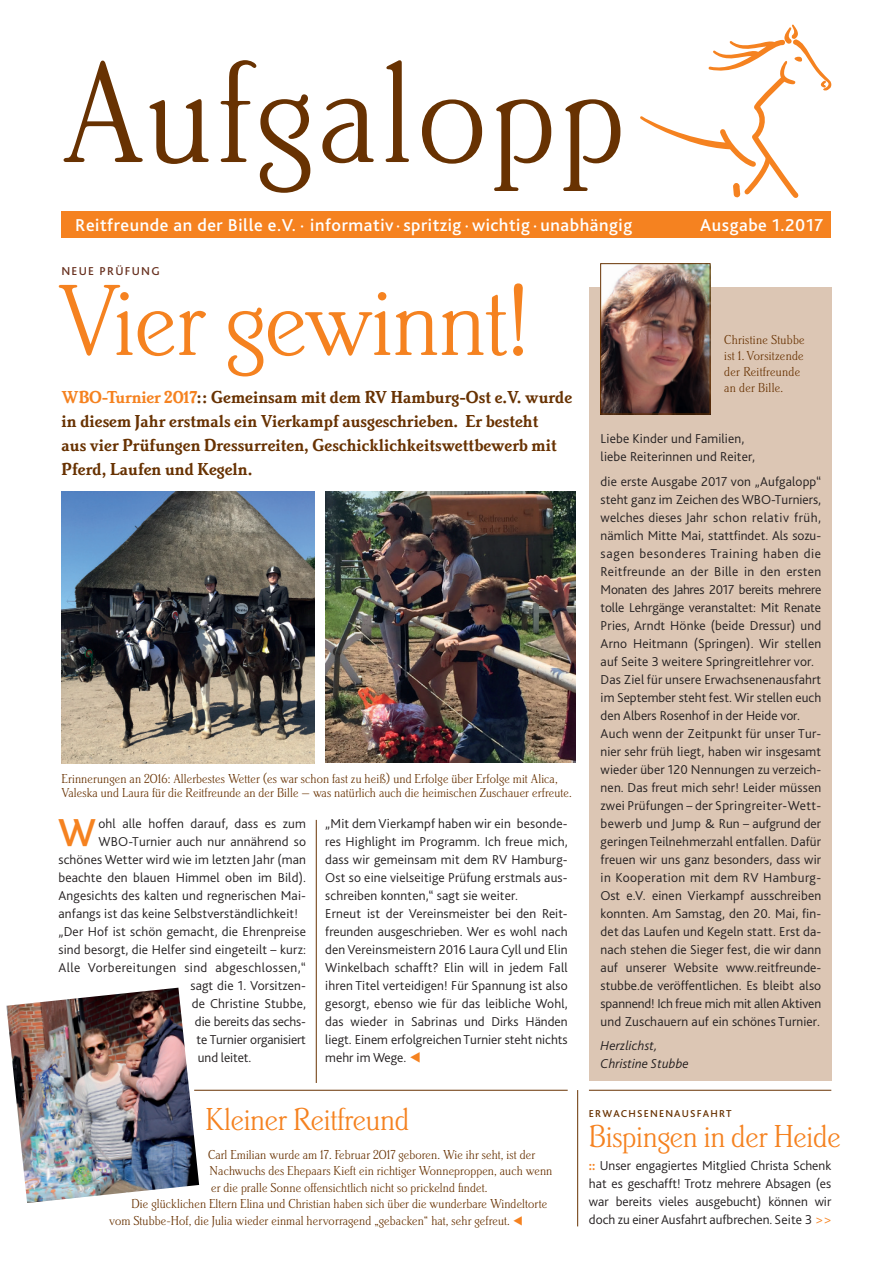
<style>
.page{position:relative;width:893px;height:1263px;background:#fff}
.page>*{position:absolute;margin:0;border:0;box-sizing:border-box;transform-origin:0 0}
.t1{font:150px "Brighton Light Plain";letter-spacing:.03em;color:#683202}
.t2{font:105px "Brighton Light Plain";letter-spacing:-.01em;color:#f58220}
.t3{font:500 40.8px "Bliss 2";color:#f58220}
.t4{font:33px "Brighton Light Plain";letter-spacing:-.01em;color:#f58220}
.t5{font:18px/24px "Brighton Bold Plain";color:#683202}
.t6{font:500 18px "Bliss 2";letter-spacing:.03em;color:#fff}
.t7{font:300 13.5px/18px "Bliss 2";letter-spacing:.01em;color:#231f20}
.t8{font:13.5px/16.2px "Brighton Light Plain";letter-spacing:.01em;color:#683202}
.t9{font:300 13.5px "Bliss 2";letter-spacing:-.01em;color:#231f20}
.t10{font:300 13.5px "Bliss 2";letter-spacing:.03em;color:#231f20}
.t11{font:italic 300 13.5px/18px "Bliss 2";letter-spacing:.01em;color:#231f20}
.t12{font:500 12px "Bliss 2";letter-spacing:.11em;color:#693221}
.t13{font:500 10.5px "Bliss 2";letter-spacing:.11em;color:#683202}
.s1{color:#f58220}
.s2{font-weight:800;color:#f58220}
</style>
<div class="page">
<div style="left:589px;top:287px;width:242px;height:793px;background:#dcc6b4"></div>
<div style="left:62px;top:211px;width:769px;height:27px;background:#f58220"></div>
<svg style="left:640px;top:24px;width:192px;height:174px"></svg>
<img style="left:603px;top:266px;width:105px;height:146px">
<div style="left:601px;top:264px;width:109px;height:150px;border:1px solid #683202"></div>
<hr style="left:577px;top:1090px;width:1px;height:136px;background:#683202">
<hr style="left:194px;top:1090px;width:374px;height:1px;background:#683202">
<hr style="left:589px;top:1090px;width:242px;height:1px;background:#683202">
<hr style="left:316px;top:820px;width:1px;height:263px;background:#683202">
<img style="left:325px;top:492px;width:250px;height:270px">
<img style="left:62px;top:492px;width:252px;height:271px">
<img style="left:6px;top:988px;width:193px;height:215px">
<h1 class="t1" style="left:62px;top:34px;width:565px">Aufgalopp</h1>
<h3 class="t6" style="left:75px;top:213px;width:559px">Reitfreunde an der Bille e.V. · informativ · spritzig · wichtig · unabhängig</h3>
<h3 class="t6" style="left:700px;top:213px;width:124px">Ausgabe 1.2017</h3>
<p class="t12" style="left:61px;top:264px;width:100px">NEUE PRÜFUNG</p>
<h2 class="t2" style="left:57px;top:265px;width:474px">Vier gewinnt!</h2>
<h3 class="t5" style="left:62px;top:384px;width:512px"><span class="s1">WBO-Turnier 2017</span>:: Gemeinsam mit dem RV Hamburg-Ost e.V. wurde in diesem Jahr erstmals ein Vierkampf ausgeschrieben. Er besteht<br>aus vier Prüfungen Dressurreiten, Geschicklichkeitswettbewerb mit Pferd, Laufen und Kegeln.</h3>
<p class="t8" style="left:62px;top:772px;width:512px;line-height:13.5px">Erinnerungen an 2016: Allerbestes Wetter (es war schon fast zu heiß) und Erfolge über Erfolge mit Alica,<br>Valeska und Laura für die Reitfreunde an der Bille – was natürlich auch die heimischen Zuschauer erfreute.</p>
<h3 class="t3" style="left:58px;top:807px;width:39px">W</h3>
<p class="t7" style="left:98px;top:814px;width:209px">ohl alle hoffen darauf, dass es zum</p>
<p class="t7" style="left:98px;top:832px;width:209px">WBO-Turnier auch nur annährend so</p>
<p class="t7" style="left:58px;top:850px;width:249px">schönes Wetter wird wie im letzten Jahr (man</p>
<p class="t7" style="left:58px;top:868px;width:249px">beachte den blauen Himmel oben im Bild).</p>
<p class="t7" style="left:58px;top:886px;width:249px">Angesichts des kalten und regnerischen Mai-</p>
<p class="t7" style="left:58px;top:904px;width:241px">anfangs ist das keine Selbstverständlichkeit!</p>
<p class="t7" style="left:58px;top:922px;width:249px">„Der Hof ist schön gemacht, die Ehrenpreise</p>
<p class="t7" style="left:58px;top:940px;width:249px">sind besorgt, die Helfer sind eingeteilt – kurz:</p>
<p class="t10" style="left:58px;top:959px;width:249px">Alle Vorbereitungen sind abgeschlossen,“</p>
<p class="t7" style="left:190px;top:976px;width:117px">sagt die 1. Vorsitzen-</p>
<p class="t7" style="left:192px;top:994px;width:116px">de Christine Stubbe,</p>
<p class="t9" style="left:195px;top:1013px;width:113px">die bereits das sechs-</p>
<p class="t9" style="left:196px;top:1031px;width:111px">te Turnier organisiert</p>
<p class="t9" style="left:198px;top:1049px;width:55px">und leitet.</p>
<p class="t7" style="left:325px;top:814px;width:244px">„Mit dem Vierkampf haben wir ein besonde&shy;res Highlight im Programm. Ich freue mich, dass wir gemeinsam mit dem RV Hamburg-Ost so eine vielseitige Prüfung erstmals aus&shy;schreiben konnten,“ sagt sie weiter.<br>Erneut ist der Vereinsmeister bei den Reit&shy;freunden ausgeschrieben. Wer es wohl nach den Vereinsmeistern 2016 Laura Cyll und Elin Winkelbach schafft? Elin will in jedem Fall ihren Titel verteidigen! Für Spannung ist also gesorgt, ebenso wie für das leibliche Wohl, das wieder in Sabrinas und Dirks Händen liegt. Einem erfolgreichen Turnier steht nichts mehr im Wege.</p>
<h3 class="t4" style="left:206px;top:1102px;width:205px">Kleiner Reitfreund</h3>
<p class="t8" style="left:208px;top:1146px;width:329px">Carl Emilian wurde am 17. Februar 2017 geboren. Wie ihr seht, ist der</p>
<p class="t8" style="left:210px;top:1163px;width:344px">Nachwuchs des Ehepaars Kieft ein richtiger Wonneproppen, auch wenn</p>
<p class="t8" style="left:211px;top:1179px;width:278px">er die pralle Sonne offensichtlich nicht so prickelnd findet.</p>
<p class="t8" style="left:132px;top:1196px;width:417px">Die glücklichen Eltern Elina und Christian haben sich über die wunderbare Windeltorte</p>
<p class="t8" style="left:109px;top:1212px;width:402px">vom Stubbe-Hof, die Julia wieder einmal hervorragend „gebacken“ hat, sehr gefreut.</p>
<p class="t8" style="left:724px;top:331px;width:82px">Christine Stubbe ist 1. Vorsitzende der Reitfreunde an der Bille.</p>
<p class="t7" style="left:601px;top:429px;width:156px">Liebe Kinder und Familien, liebe Reiterinnen und Reiter,</p>
<p class="t7" style="left:601px;top:472px;width:222px">die erste Ausgabe 2017 von „Aufgalopp“ steht ganz im Zeichen des WBO-Turniers, welches dieses Jahr schon relativ früh, nämlich Mitte Mai, stattfindet. Als sozu&shy;sagen besonderes Training haben die Reitfreunde an der Bille in den ersten Monaten des Jahres 2017 bereits mehrere tolle Lehrgänge veranstaltet: Mit Renate Pries, Arndt Hönke (beide Dressur) und Arno Heitmann (Springen). Wir stellen auf Seite 3 weitere Springreitlehrer vor.<br>Das Ziel für unsere Erwachsenenausfahrt im September steht fest. Wir stellen euch den Albers Rosenhof in der Heide vor.<br>Auch wenn der Zeitpunkt für unser Tur&shy;nier sehr früh liegt, haben wir insgesamt wieder über 120 Nennungen zu verzeich&shy;nen. Das freut mich sehr! Leider müssen zwei Prüfungen – der Springreiter-Wett&shy;bewerb und Jump &amp; Run – aufgrund der geringen Teilnehmerzahl entfallen. Dafür freuen wir uns ganz besonders, dass wir in Kooperation mit dem RV Hamburg-Ost e.V. einen Vierkampf ausschreiben konnten. Am Samstag, den 20. Mai, fin&shy;det das Laufen und Kegeln statt. Erst da&shy;nach stehen die Sieger fest, die wir dann auf unserer Website www.reitfreunde&shy;stubbe.de veröffentlichen. Es bleibt also spannend! Ich freue mich mit allen Aktiven und Zuschauern auf ein schönes Turnier.</p>
<p class="t11" style="left:601px;top:1036px;width:90px">Herzlichst,<br>Christine Stubbe</p>
<p class="t13" style="left:589px;top:1107px;width:144px">ERWACHSENENAUSFAHRT</p>
<h3 class="t4" style="left:589px;top:1118px;width:253px">Bispingen in der Heide</h3>
<p class="t7" style="left:589px;top:1156px;width:244px;text-align:justify"><span class="s2">::</span> Unser engagiertes Mitglied Christa Schenk hat es geschafft! Trotz mehrere Absagen (es war bereits vieles ausgebucht) können wir doch zu einer Ausfahrt aufbrechen. Seite 3 <span class="s1">&gt;&gt;</span></p>
</div>
